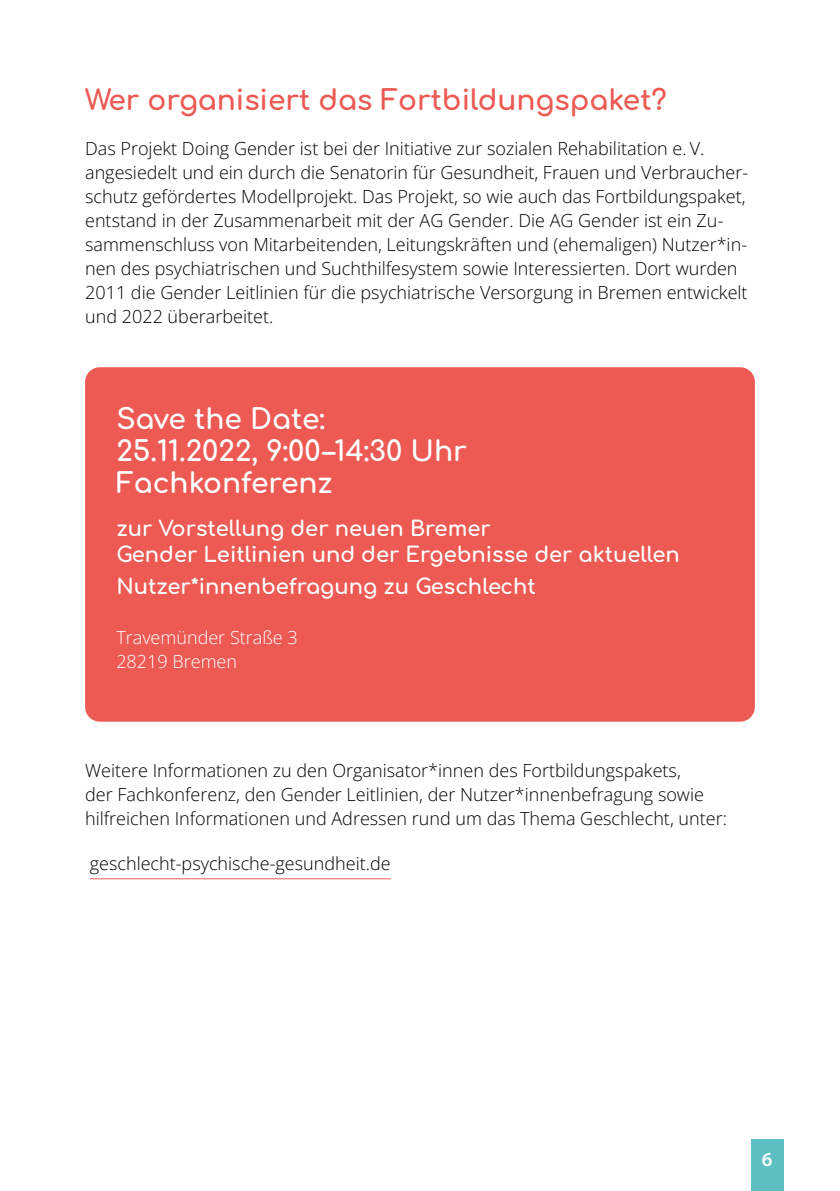
<style>
.page{position:relative;width:840px;height:1191px;background:#fff}
.page>*{position:absolute;margin:0;border:0;box-sizing:border-box;transform-origin:0 0}
.H1_Kasten{font:700 28px/32px "Comfortaa";color:#fff}
.t1{font:700 28px "Comfortaa";color:#ec5a53}
.H2_Kasten{font:700 21px/26px "Comfortaa";color:#fff}
.t2{font:600 20px "Myriad Pro";color:#fff}
.Grundtext{font:300 18px/24px "Open Sans";color:#000}
.Grundtext-2{font:300 18px/24px "Open Sans";color:#fff}
</style>
<div class="page">
<div style="left:85px;top:367px;width:669px;height:354px;background:#ec5a53;border-radius:15px"></div>
<div style="left:750px;top:1140px;width:32px;height:51px;background:#5dc0c2"></div>
<hr style="left:90px;top:878px;width:300px;height:1px;background:#ec5a53">
<h1 class="t1" style="left:85px;top:74px;width:583px">Wer organisiert das Fortbildungspaket?</h1>
<p class="Grundtext" style="left:85px;top:136px;width:664px">Das Projekt Doing Gender ist bei der Initiative zur sozialen Rehabilitation e. V. angesiedelt und ein durch die Senatorin für Gesundheit, Frauen und Verbraucher&shy;schutz gefördertes Modellprojekt. Das Projekt, so wie auch das Fortbildungspaket, entstand in der Zusammenarbeit mit der AG Gender. Die AG Gender ist ein Zu&shy;sammenschluss von Mitarbeitenden, Leitungskräften und (ehemaligen) Nutzer*in&shy;nen des psychiatrischen und Suchthilfesystem sowie Interessierten. Dort wurden 2011 die Gender Leitlinien für die psychiatrische Versorgung in Bremen entwickelt und 2022 überarbeitet.</p>
<p class="H1_Kasten" style="left:116px;top:399px;width:352px">Save the Date:<br>25.11.2022, 9:00–14:30 Uhr<br>Fachkonferenz</p>
<p class="H2_Kasten" style="left:116px;top:512px;width:564px">zur Vorstellung der neuen Bremer<br>Gender Leitlinien und der Ergebnisse der aktuellen</p>
<p class="H2_Kasten" style="left:116px;top:570px;width:421px">Nutzer*innenbefragung zu Geschlecht</p>
<p class="Grundtext-2" style="left:116px;top:624px;width:183px">Travemünder Straße 3<br>28219 Bremen</p>
<p class="Grundtext" style="left:85px;top:757px;width:643px">Weitere Informationen zu den Organisator*innen des Fortbildungspakets,<br>der Fachkonferenz, den Gender Leitlinien, der Nutzer*innenbefragung sowie hilfreichen Informationen und Adressen rund um das Thema Geschlecht, unter:</p>
<p class="Grundtext" style="left:90px;top:851px;width:302px">geschlecht-psychische-gesundheit.de</p>
<p class="t2" style="left:761px;top:1146px;width:12px">6</p>
</div>
